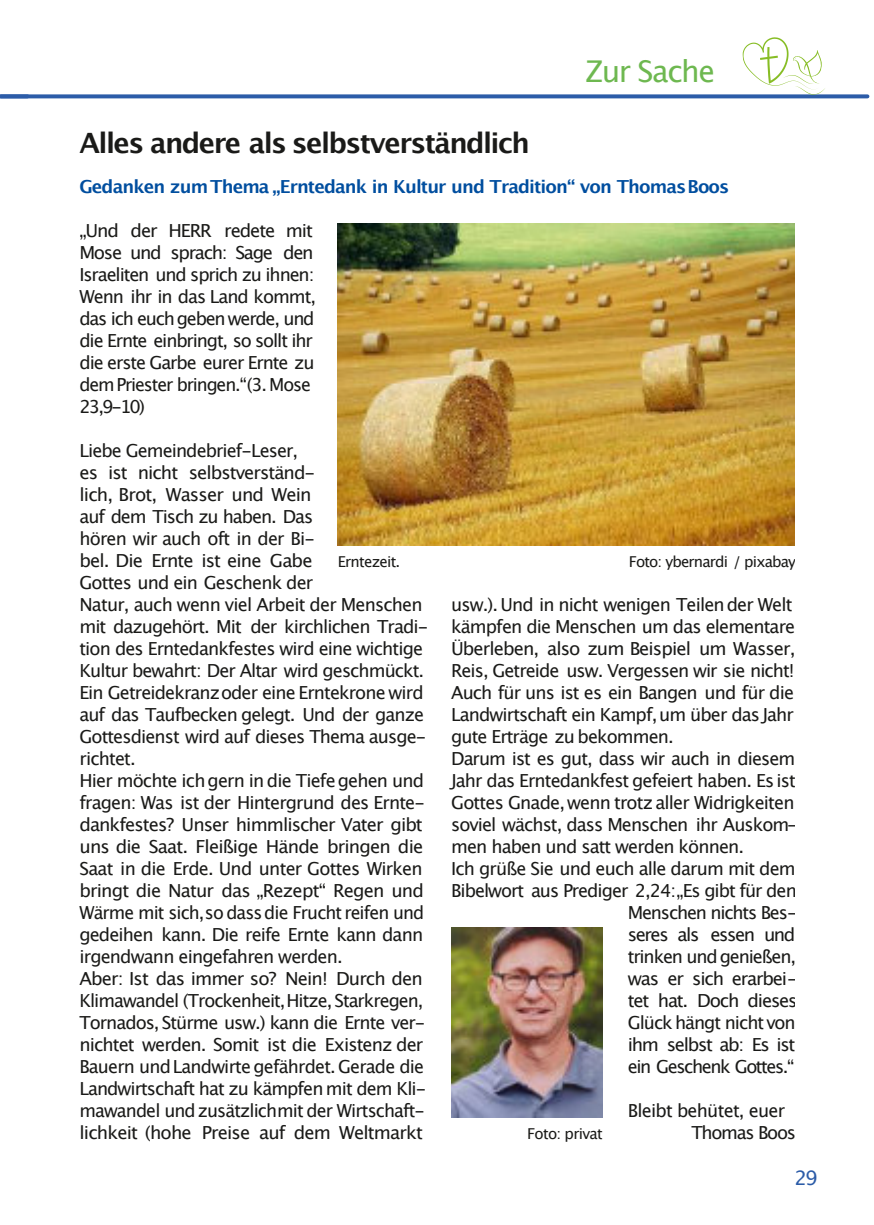
<style>
.page{position:relative;width:874px;height:1225px;background:#fff}
.page>*{position:absolute;margin:0;border:0;box-sizing:border-box;transform-origin:0 0}
.t1{font:30px "Lucida Grande";letter-spacing:-.05em;color:#6eb850}
.t2{font:700 28px "Lucida Grande";letter-spacing:-.055em;color:#1a1a18}
.t3{font:20px "Lucida Grande";color:#2c5ca8}
.t4{font:18px/22px "Lucida Grande";letter-spacing:-.05em;color:#1a1a18}
.t5{font:700 18px "Lucida Grande";letter-spacing:-.05em;color:#004e9f}
.t6{font:18px "Lucida Grande";letter-spacing:-.08em;color:#1a1a18}
.t7{font:18px "Lucida Grande";letter-spacing:-.075em;color:#1a1a18}
.t8{font:15px "Lucida Grande";letter-spacing:-.055em;color:#1a1a18}
</style>
<div class="page">
<svg style="left:27px;top:94px;width:840px;height:4px;background:#3f6aaf"></svg>
<svg style="left:0;top:94px;width:27px;height:4px"></svg>
<img style="left:338px;top:223px;width:455px;height:322px">
<img style="left:451px;top:927px;width:151px;height:190px">
<svg style="left:742px;top:37px;width:83px;height:58px"></svg>
<h2 class="t2" style="left:79px;top:131px;width:451px">Alles andere als selbstverständlich</h2>
<h1 class="t1" style="left:585px;top:58px;width:131px">Zur Sache</h1>
<p class="t5" style="left:79px;top:179px;width:651px">Gedanken zum Thema „Erntedank in Kultur und Tradition“ von ThomasBoos</p>
<p class="t4" style="left:79px;top:221px;width:238px">„Und der HERR redete mit<br>Mose und sprach: Sage den<br>Israeliten und sprich zu ihnen:<br>Wenn ihr in das Land kommt, das ich euch geben werde, und die Ernte einbringt, so sollt ihr die erste Garbe eurer Ernte zu dem Priester bringen.“(3. Mose<br>23,9-10)</p>
<p class="t4" style="left:79px;top:441px;width:350px">Liebe Gemeindebrief-Leser,<br>es ist nicht selbstverständ-<br>lich, Brot, Wasser und Wein<br>auf dem Tisch zu haben. Das<br>hören wir auch oft in der Bi-<br>bel. Die Ernte ist eine Gabe<br>Gottes und ein Geschenk der<br>Natur, auch wenn viel Arbeit der Menschen mit dazugehört. Mit der kirchlichen Tradi&shy;tion des Erntedankfestes wird eine wichtige Kultur bewahrt: Der Altar wird geschmückt.<br>Ein Getreidekranzoder eine Erntekrone wird auf das Taufbecken gelegt. Und der ganze Gottesdienst wird auf dieses Thema ausge&shy;richtet.<br>Hier möchte ich gern in die Tiefe gehen und fragen: Was ist der Hintergrund des Ernte&shy;dankfestes? Unser himmlischer Vater gibt uns die Saat. Fleißige Hände bringen die Saat in die Erde. Und unter Gottes Wirken bringt die Natur das „Rezept“ Regen und Wärme mit sich,so dassdie Frucht reifen und gedeihen kann. Die reife Ernte kann dann irgendwann eingefahren werden.<br>Aber: Ist das immer so? Nein! Durch den Klimawandel (Trockenheit,Hitze, Starkregen, Tornados, Stürme usw.) kann die Ernte ver&shy;nichtet werden. Somit ist die Existenz der Bauern undLandwirte gefährdet. Gerade die Landwirtschaft hat zu kämpfen mit dem Kli&shy;mawandel und zusätzlichmit der Wirtschaft&shy;lichkeit (hohe Preise auf dem Weltmarkt</p>
<p class="t8" style="left:338px;top:555px;width:64px">Erntezeit.</p>
<p class="t8" style="left:628px;top:555px;width:169px">Foto: ybernardi / pixabay</p>
<p class="t4" style="left:451px;top:595px;width:342px">usw.). Und in nicht wenigen Teilen der Welt</p>
<p class="t4" style="left:451px;top:617px;width:345px">kämpfen die Menschen um das elementare</p>
<p class="t4" style="left:451px;top:639px;width:346px">Überleben, also zum Beispiel um Wasser,</p>
<p class="t4" style="left:451px;top:661px;width:344px">Reis, Getreide usw. Vergessen wir sie nicht!</p>
<p class="t4" style="left:451px;top:683px;width:344px">Auch für uns ist es ein Bangen und für die</p>
<p class="t4" style="left:451px;top:705px;width:344px">Landwirtschaft ein Kampf,um über das Jahr</p>
<p class="t4" style="left:451px;top:727px;width:224px">gute Erträge zu bekommen.</p>
<p class="t4" style="left:451px;top:749px;width:345px">Darum ist es gut, dass wir auch in diesem</p>
<p class="t4" style="left:451px;top:771px;width:346px">Jahr das Erntedankfest gefeiert haben. Es ist</p>
<p class="t4" style="left:451px;top:793px;width:345px">Gottes Gnade,wenn trotz aller Widrigkeiten</p>
<p class="t4" style="left:451px;top:815px;width:348px">soviel wächst, dass Menschen ihr Auskom-</p>
<p class="t4" style="left:451px;top:837px;width:294px">men haben und satt werden können.</p>
<p class="t4" style="left:451px;top:859px;width:346px">Ich grüße Sie und euch alle darum mit dem</p>
<p class="t4" style="left:451px;top:881px;width:347px">Bibelwort aus Prediger 2,24:„Es gibt für den</p>
<p class="t4" style="left:627px;top:903px;width:171px">Menschen nichts Bes-</p>
<p class="t6" style="left:627px;top:927px;width:169px">seres als essen und</p>
<p class="t4" style="left:627px;top:947px;width:170px">trinken und genießen,</p>
<p class="t4" style="left:627px;top:969px;width:171px">was er sich erarbei-</p>
<p class="t4" style="left:627px;top:991px;width:171px">tet hat. Doch dieses</p>
<p class="t4" style="left:627px;top:1013px;width:169px">Glück hängt nicht von</p>
<p class="t7" style="left:627px;top:1037px;width:169px">ihm selbst ab: Es ist</p>
<p class="t6" style="left:627px;top:1059px;width:168px">ein Geschenk Gottes.“</p>
<p class="t4" style="left:691px;top:1101px;width:106px;text-indent:-64px">Bleibt behütet, euer<br>Thomas Boos</p>
<p class="t8" style="left:527px;top:1127px;width:77px">Foto: privat</p>
<p class="t3" style="left:794px;top:1169px;width:25px">29</p>
</div>
